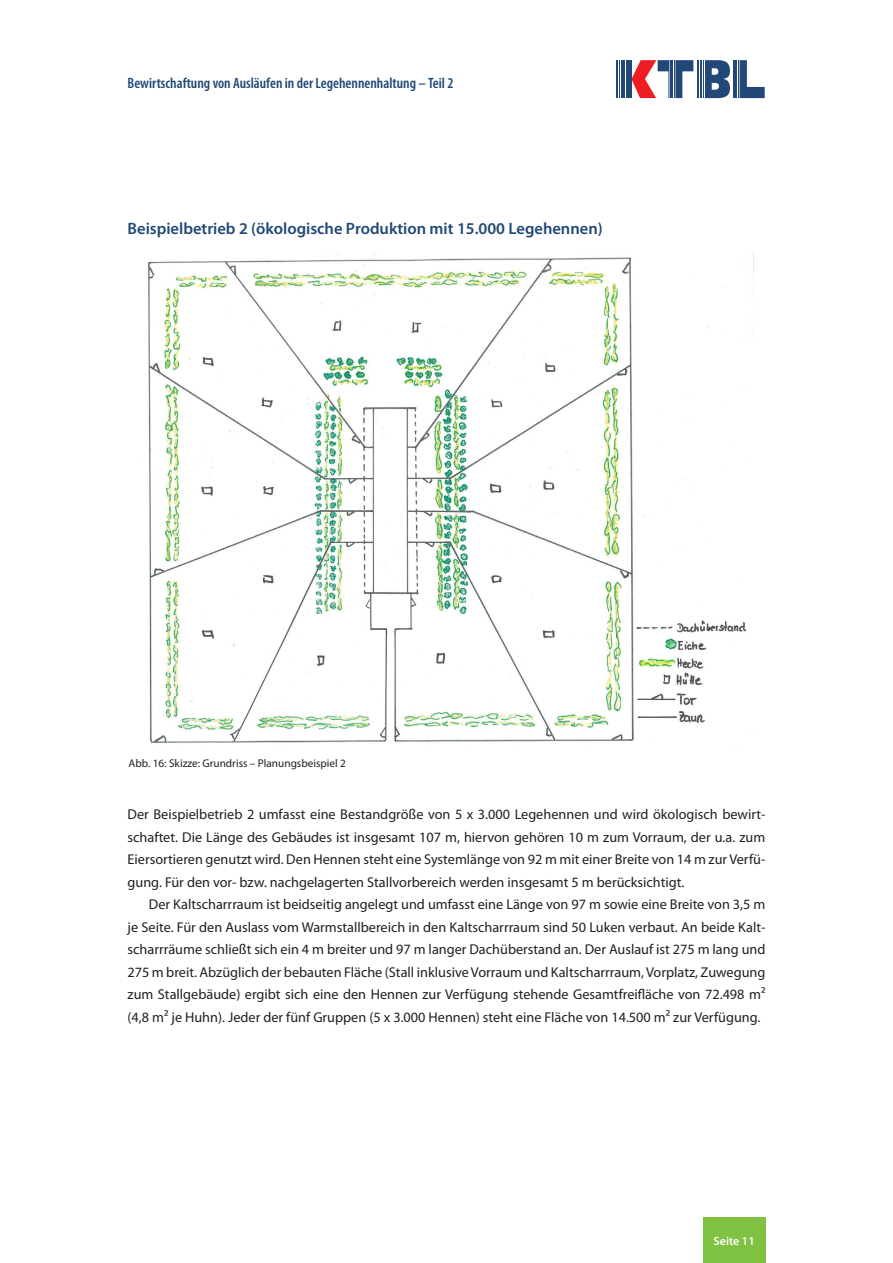
<style>
.page{position:relative;width:893px;height:1263px;background:#fff}
.page>*{position:absolute;margin:0;border:0;box-sizing:border-box;transform-origin:0 0}
.t1{font:600 16.5px "Myriad Pro";color:#214876}
.t2{font:600 condensed 15px "Myriad Pro";color:#214876}
.t3{font:14.25px/22.5px "Myriad Pro";color:#231f20;text-align:justify}
.t4{font:600 12px "Myriad Pro";color:#fff}
.t5{font:11.25px "Myriad Pro";color:#231f20}
</style>
<div class="page">
<svg style="left:631px;top:60px;width:38px;height:38px"></svg>
<hr style="left:670px;top:60px;width:1px;height:38px;background:#214876">
<hr style="left:672px;top:60px;width:1px;height:38px;background:#214876">
<hr style="left:674px;top:60px;width:1px;height:38px;background:#214876">
<svg style="left:675px;top:60px;width:18px;height:38px"></svg>
<hr style="left:733px;top:60px;width:1px;height:38px;background:#214876">
<hr style="left:736px;top:60px;width:1px;height:38px;background:#214876">
<hr style="left:738px;top:60px;width:1px;height:38px;background:#214876">
<svg style="left:739px;top:60px;width:26px;height:38px"></svg>
<hr style="left:697px;top:60px;width:2px;height:38px;background:#214876">
<hr style="left:700px;top:60px;width:1px;height:38px;background:#214876">
<svg style="left:705px;top:60px;width:25px;height:38px"></svg>
<hr style="left:701px;top:60px;width:1px;height:38px;background:#214876">
<hr style="left:703px;top:60px;width:1px;height:38px;background:#214876">
<hr style="left:617px;top:60px;width:1px;height:38px;background:#214876">
<hr style="left:619px;top:60px;width:1px;height:38px;background:#214876">
<hr style="left:621px;top:60px;width:1px;height:38px;background:#214876">
<hr style="left:622px;top:60px;width:1px;height:38px;background:#214876">
<hr style="left:624px;top:60px;width:1px;height:38px;background:#214876">
<div style="left:626px;top:60px;width:5px;height:38px;background:#214876"></div>
<div style="left:703px;top:1217px;width:62px;height:46px;background:#7fc241"></div>
<img style="left:147px;top:254px;width:606px;height:491px">
<p class="t2" style="left:128px;top:74px;width:327px">Bewirtschaftung von Ausläufen in der Legehennenhaltung – Teil 2</p>
<p class="t1" style="left:128px;top:219px;width:477px">Beispielbetrieb 2 (ökologische Produktion mit 15.000 Legehennen)</p>
<p class="t5" style="left:129px;top:757px;width:219px">Abb. 16: Skizze: Grundriss – Planungsbeispiel 2</p>
<p class="t3" style="left:128px;top:803px;width:639px">Der Beispielbetrieb 2 umfasst eine Bestandgröße von 5 x 3.000 Legehennen und wird ökologisch bewirt&shy;schaftet. Die Länge des Gebäudes ist insgesamt 107 m, hiervon gehören 10 m zum Vorraum, der u.a. zum Eiersortieren genutzt wird. Den Hennen steht eine Systemlänge von 92 m mit einer Breite von 14 m zur Verfü&shy;gung. Für den vor- bzw. nachgelagerten Stallvorbereich werden insgesamt 5 m berücksichtigt.</p>
<p class="t3" style="left:128px;top:893px;width:639px;text-indent:21px">Der Kaltscharrraum ist beidseitig angelegt und umfasst eine Länge von 97 m sowie eine Breite von 3,5 m je Seite. Für den Auslass vom Warmstallbereich in den Kaltscharrraum sind 50 Luken verbaut. An beide Kalt&shy;scharrräume schließt sich ein 4 m breiter und 97 m langer Dachüberstand an. Der Auslauf ist 275 m lang und 275 m breit. Abzüglich der bebauten Fläche (Stall inklusive Vorraum und Kaltscharrraum, Vorplatz, Zuwegung zum Stallgebäude) ergibt sich eine den Hennen zur Verfügung stehende Gesamtfreifläche von 72.498 m² (4,8 m² je Huhn). Jeder der fünf Gruppen (5 x 3.000 Hennen) steht eine Fläche von 14.500 m² zur Verfügung.</p>
<p class="t4" style="left:713px;top:1234px;width:43px">Seite 11</p>
</div>
